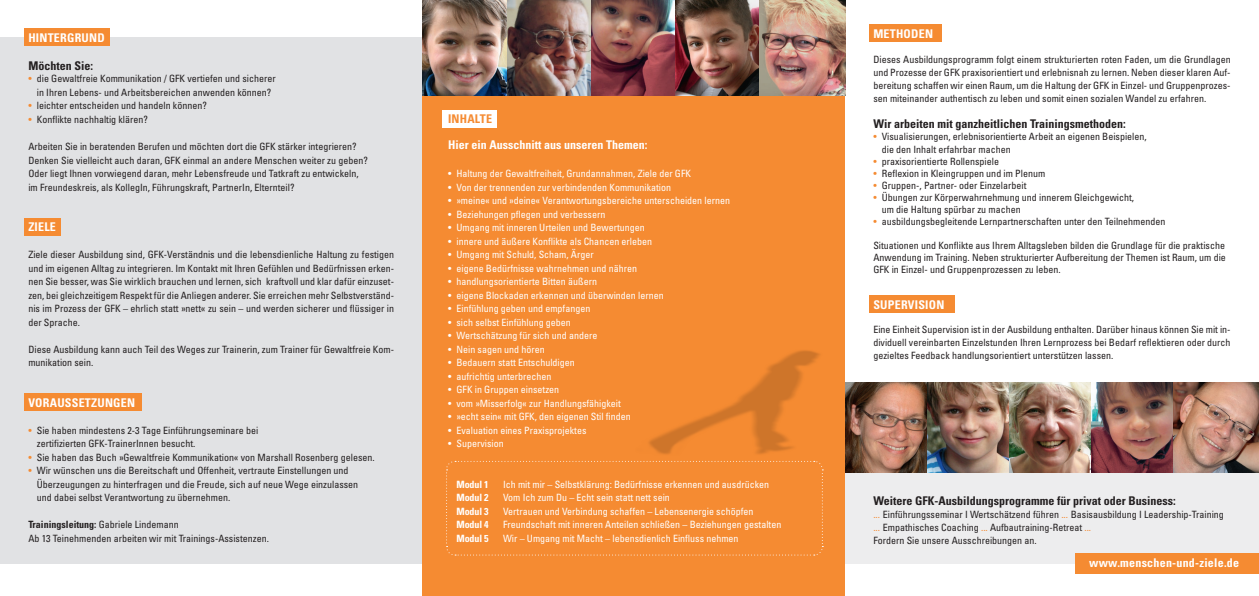
<style>
.page{position:relative;width:1259px;height:596px;background:#fff}
.page>*{position:absolute;margin:0;border:0;box-sizing:border-box;transform-origin:0 0}
.t1{font:700 condensed 12px "Univers";color:#231f20}
.t2{font:700 condensed 12px "Univers";letter-spacing:.02em;color:#fff}
.t3{font:700 condensed 12px "Univers";color:#fff}
.t4{font:700 condensed 12px "Univers";letter-spacing:.02em;color:#f58b32}
.t5{font:condensed 10px/13.5px "Univers";color:#231f20}
.t6{font:condensed 10px "Univers";color:#fff}
.t7{font:700 condensed 10px "Univers";letter-spacing:-.01em;color:#fff}
.s1{color:#f58b32}
.s2{font-weight:700}
</style>
<div class="page">
<div style="left:0;top:37px;width:423px;height:526px;background:#e1e2e4"></div>
<div style="left:845px;top:411px;width:414px;height:152px;background:#ededee"></div>
<div style="left:422px;top:47px;width:423px;height:548px;background:#f58b32"></div>
<div style="left:24px;top:28px;width:85px;height:18px;background:#f58b32"></div>
<div style="left:24px;top:218px;width:36px;height:18px;background:#f58b32"></div>
<div style="left:442px;top:111px;width:55px;height:17px;background:#fff"></div>
<div style="left:869px;top:24px;width:72px;height:18px;background:#f58b32"></div>
<div style="left:869px;top:295px;width:86px;height:18px;background:#f58b32"></div>
<img style="left:423px;top:0;width:336px;height:96px">
<img style="left:759px;top:0;width:86px;height:96px">
<div style="left:24px;top:392px;width:118px;height:18px;background:#f58b32"></div>
<div style="left:1075px;top:553px;width:184px;height:20px;background:#f58b32"></div>
<img style="left:845px;top:382px;width:246px;height:90px">
<img style="left:927px;top:382px;width:83px;height:90px">
<img style="left:1091px;top:382px;width:82px;height:90px">
<img style="left:1173px;top:382px;width:86px;height:90px">
<svg style="left:446px;top:460px;width:377px;height:95px"></svg>
<p class="t2" style="left:28px;top:30px;width:78px">HINTERGRUND</p>
<p class="t1" style="left:28px;top:58px;width:66px">Möchten Sie:</p>
<p class="t5" style="left:28px;top:72px;width:249px;text-align:center"><span class="s1">•</span> die Gewaltfreie Kommunikation / GFK vertiefen und sicherer in Ihren Lebens- und Arbeitsbereichen anwenden können?</p>
<p class="t5" style="left:28px;top:99px;width:180px"><span class="s1">•</span> leichter entscheiden und handeln können?</p>
<p class="t5" style="left:28px;top:112px;width:121px"><span class="s1">•</span> Konflikte nachhaltig klären?</p>
<p class="t5" style="left:28px;top:139px;width:341px">Arbeiten Sie in beratenden Berufen und möchten dort die GFK stärker integrieren?<br>Denken Sie vielleicht auch daran, GFK einmal an andere Menschen weiter zu geben?<br>Oder liegt Ihnen vorwiegend daran, mehr Lebensfreude und Tatkraft zu entwickeln, im Freundeskreis, als KollegIn, Führungskraft, PartnerIn, Elternteil?</p>
<p class="t2" style="left:28px;top:219px;width:29px">ZIELE</p>
<p class="t5" style="left:28px;top:247px;width:367px;text-align:justify">Ziele dieser Ausbildung sind, GFK-Verständnis und die lebensdienliche Haltung zu festigen und im eigenen Alltag zu integrieren. Im Kontakt mit Ihren Gefühlen und Bedürfnissen erken&shy;nen Sie besser, was Sie wirklich brauchen und lernen, sich kraftvoll und klar dafür einzuset&shy;zen, bei gleichzeitigem Respekt für die Anliegen anderer. Sie erreichen mehr Selbstverständ&shy;nis im Prozess der GFK – ehrlich statt »nett« zu sein – und werden sicherer und flüssiger in der Sprache.</p>
<p class="t5" style="left:28px;top:342px;width:367px">Diese Ausbildung kann auch Teil des Weges zur Trainerin, zum Trainer für Gewaltfreie Kom&shy;munikation sein.</p>
<p class="t2" style="left:28px;top:395px;width:108px">VORAUSSETZUNGEN</p>
<p class="t5" style="left:37px;top:423px;width:223px;text-indent:-8px"><span class="s1">•</span> Sie haben mindestens 2-3 Tage Einführungseminare bei zertifizierten GFK-TrainerInnen besucht.</p>
<p class="t5" style="left:28px;top:450px;width:348px"><span class="s1">•</span> Sie haben das Buch »Gewaltfreie Kommunikation« von Marshall Rosenberg gelesen.</p>
<p class="t5" style="left:37px;top:463px;width:323px;text-indent:-8px"><span class="s1">•</span> Wir wünschen uns die Bereitschaft und Offenheit, vertraute Einstellungen und<br>Überzeugungen zu hinterfragen und die Freude, sich auf neue Wege einzulassen und dabei selbst Verantwortung zu übernehmen.</p>
<p class="t5" style="left:28px;top:517px;width:242px"><span class="s2">Trainingsleitung:</span> Gabriele Lindemann<br>Ab 13 Teinehmenden arbeiten wir mit Trainings-Assistenzen.</p>
<p class="t4" style="left:448px;top:111px;width:46px">INHALTE</p>
<p class="t3" style="left:448px;top:138px;width:201px">Hier ein Ausschnitt aus unseren Themen:</p>
<p class="t6" style="left:448px;top:167px;width:244px">• Haltung der Gewaltfreiheit, Grundannahmen, Ziele der GFK</p>
<p class="t6" style="left:448px;top:180px;width:225px">• Von der trennenden zur verbindenden Kommunikation</p>
<p class="t6" style="left:448px;top:194px;width:283px">• »meine« und »deine« Verantwortungsbereiche unterscheiden lernen</p>
<p class="t6" style="left:448px;top:207px;width:159px">• Beziehungen pflegen und verbessern</p>
<p class="t6" style="left:448px;top:221px;width:198px">• Umgang mit inneren Urteilen und Bewertungen</p>
<p class="t6" style="left:448px;top:234px;width:206px">• innere und äußere Konflikte als Chancen erleben</p>
<p class="t6" style="left:448px;top:248px;width:147px">• Umgang mit Schuld, Scham, Ärger</p>
<p class="t6" style="left:448px;top:261px;width:191px">• eigene Bedürfnisse wahrnehmen und nähren</p>
<p class="t6" style="left:448px;top:275px;width:151px">• handlungsorientierte Bitten äußern</p>
<p class="t6" style="left:448px;top:288px;width:217px">• eigene Blockaden erkennen und überwinden lernen</p>
<p class="t6" style="left:448px;top:302px;width:144px">• Einfühlung geben und empfangen</p>
<p class="t6" style="left:448px;top:315px;width:124px">• sich selbst Einfühlung geben</p>
<p class="t6" style="left:448px;top:329px;width:151px">• Wertschätzung für sich und andere</p>
<p class="t6" style="left:448px;top:342px;width:98px">• Nein sagen und hören</p>
<p class="t6" style="left:448px;top:356px;width:128px">• Bedauern statt Entschuldigen</p>
<p class="t6" style="left:448px;top:369px;width:105px">• aufrichtig unterbrechen</p>
<p class="t6" style="left:448px;top:383px;width:113px">• GFK in Gruppen einsetzen</p>
<p class="t6" style="left:448px;top:396px;width:174px">• vom »Misserfolg« zur Handlungsfähigkeit</p>
<p class="t6" style="left:448px;top:410px;width:184px">• »echt sein« mit GFK, den eigenen Stil finden</p>
<p class="t6" style="left:448px;top:423px;width:140px">• Evaluation eines Praxisprojektes</p>
<p class="t6" style="left:448px;top:437px;width:57px">• Supervision</p>
<p class="t7" style="left:456px;top:478px;width:34px">Modul 1</p>
<p class="t6" style="left:503px;top:477px;width:268px">Ich mit mir – Selbstklärung: Bedürfnisse erkennen und ausdrücken</p>
<p class="t7" style="left:456px;top:491px;width:34px">Modul 2</p>
<p class="t6" style="left:503px;top:491px;width:168px">Vom Ich zum Du – Echt sein statt nett sein</p>
<p class="t7" style="left:456px;top:505px;width:34px">Modul 3</p>
<p class="t6" style="left:503px;top:504px;width:252px">Vertrauen und Verbindung schaffen – Lebensenergie schöpfen</p>
<p class="t7" style="left:456px;top:518px;width:34px">Modul 4</p>
<p class="t6" style="left:503px;top:518px;width:280px">Freundschaft mit inneren Anteilen schließen – Beziehungen gestalten</p>
<p class="t7" style="left:456px;top:532px;width:34px">Modul 5</p>
<p class="t6" style="left:503px;top:531px;width:237px">Wir – Umgang mit Macht – lebensdienlich Einfluss nehmen</p>
<p class="t2" style="left:873px;top:26px;width:61px">METHODEN</p>
<p class="t5" style="left:873px;top:53px;width:359px;line-height:13px;text-align:justify">Dieses Ausbildungsprogramm folgt einem strukturierten roten Faden, um die Grundlagen und Prozesse der GFK praxisorientiert und erlebnisnah zu lernen. Neben dieser klaren Auf&shy;bereitung schaffen wir einen Raum, um die Haltung der GFK in Einzel- und Gruppenprozes&shy;sen miteinander authentisch zu leben und somit einen sozialen Wandel zu erfahren.</p>
<p class="t1" style="left:873px;top:117px;width:254px">Wir arbeiten mit ganzheitlichen Trainingsmethoden:</p>
<p class="t5" style="left:882px;top:131px;width:266px;line-height:12px;text-indent:-8px"><span class="s1">•</span> Visualisierungen, erlebnisorientierte Arbeit an eigenen Beispielen, die den Inhalt erfahrbar machen</p>
<p class="t5" style="left:873px;top:154px;width:127px"><span class="s1">•</span> praxisorientierte Rollenspiele</p>
<p class="t5" style="left:873px;top:166px;width:173px"><span class="s1">•</span> Reflexion in Kleingruppen und im Plenum</p>
<p class="t5" style="left:873px;top:178px;width:155px"><span class="s1">•</span> Gruppen-, Partner- oder Einzelarbeit</p>
<p class="t5" style="left:882px;top:191px;width:254px;line-height:12px;text-indent:-8px"><span class="s1">•</span> Übungen zur Körperwahrnehmung und innerem Gleichgewicht, um die Haltung spürbar zu machen</p>
<p class="t5" style="left:873px;top:214px;width:294px"><span class="s1">•</span> ausbildungsbegleitende Lernpartnerschaften unter den Teilnehmenden</p>
<p class="t5" style="left:873px;top:239px;width:354px;line-height:12px;text-align:justify">Situationen und Konflikte aus Ihrem Alltagsleben bilden die Grundlage für die praktische Anwendung im Training. Neben strukturierter Aufbereitung der Themen ist Raum, um die GFK in Einzel- und Gruppenprozessen zu leben.</p>
<p class="t2" style="left:873px;top:297px;width:73px">SUPERVISION</p>
<p class="t5" style="left:873px;top:323px;width:359px;line-height:13px;text-align:justify">Eine Einheit Supervision ist in der Ausbildung enthalten. Darüber hinaus können Sie mit in&shy;dividuell vereinbarten Einzelstunden Ihren Lernprozess bei Bedarf reflektieren oder durch gezieltes Feedback handlungsorientiert unterstützen lassen.</p>
<p class="t1" style="left:873px;top:493px;width:304px">Weitere GFK-Ausbildungsprogramme für privat oder Business:</p>
<p class="t5" style="left:873px;top:508px;width:352px;line-height:13px"><span class="s1">...</span> Einführungsseminar I Wertschätzend führen <span class="s1">...</span> Basisausbildung I Leadership-Training <span class="s1">...</span> Empathisches Coaching <span class="s1">...</span> Aufbautraining-Retreat <span class="s1">...<br></span>Fordern Sie unsere Ausschreibungen an.</p>
<p class="t2" style="left:1089px;top:555px;width:151px">www.menschen-und-ziele.de</p>
</div>
